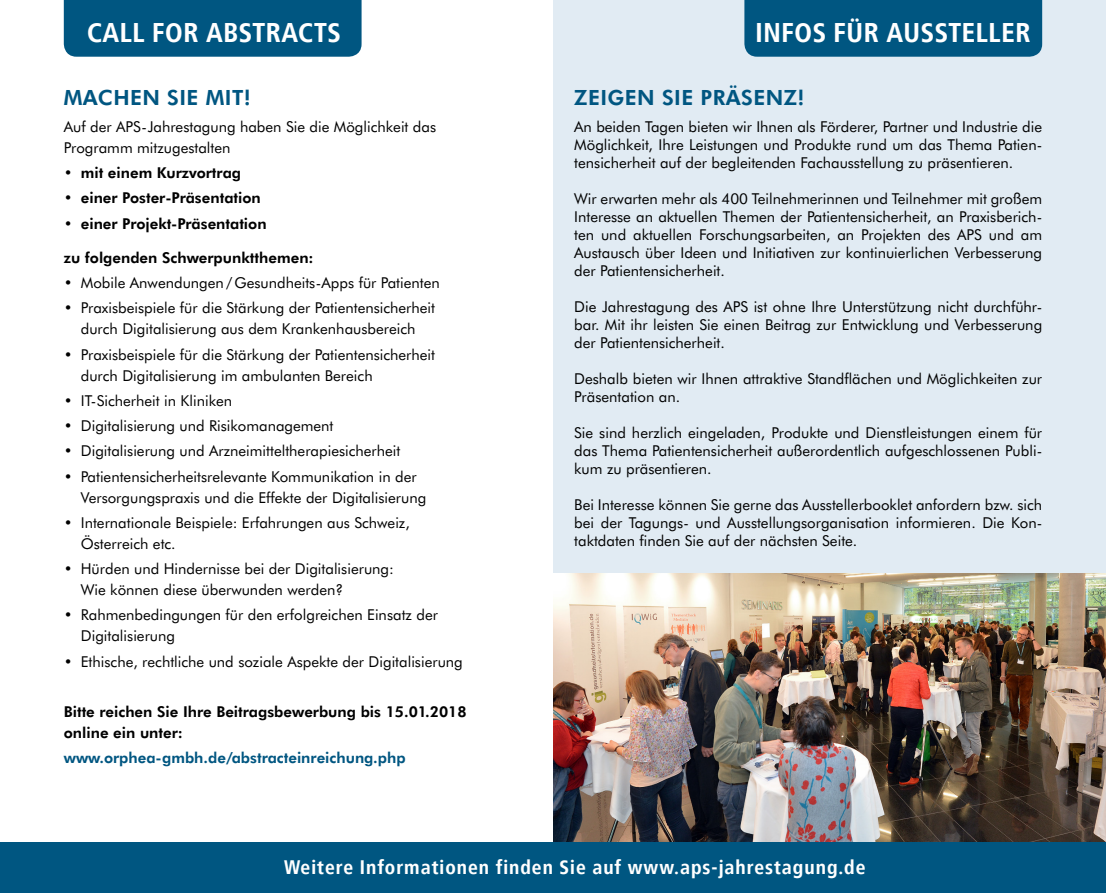
<style>
.page{position:relative;width:1106px;height:893px;background:#fff}
.page>*{position:absolute;margin:0;border:0;box-sizing:border-box;transform-origin:0 0}
.t1{font:700 27px "Transit Offc";color:#fff}
.t2{font:700 21px "Futura BT";letter-spacing:.02em;color:#005681}
.t3{font:700 19.5px "Transit Offc";letter-spacing:.03em;color:#fff}
.t4{font:15px/18px "Futura BT";color:#000}
.t5{font:700 15px/21px "Futura BT";color:#000}
.t6{font:700 15px "Futura BT";color:#005681}
</style>
<div class="page">
<div style="left:553px;top:0;width:553px;height:893px;background:#e1ebf3"></div>
<div style="left:64px;top:0;width:297px;height:57px;background:#005681"></div>
<div style="left:744px;top:0;width:298px;height:57px;background:#005681"></div>
<img style="left:553px;top:573px;width:553px;height:270px">
<div style="left:0;top:843px;width:1106px;height:50px;background:#005681"></div>
<h1 class="t1" style="left:87px;top:16px;width:256px">CALL For ABSTRACTS</h1>
<h1 class="t1" style="left:755px;top:16px;width:274px">INFOS für AUSSTELLER</h1>
<h2 class="t2" style="left:64px;top:84px;width:189px">MACHEN SIE MIT!</h2>
<p class="t4" style="left:64px;top:116px;width:374px;line-height:21px">Auf der APS-Jahrestagung haben Sie die Möglichkeit das<br>Programm mitzugestalten</p>
<p class="t5" style="left:64px;top:162px;width:179px">• mit einem Kurzvortrag</p>
<p class="t5" style="left:64px;top:187px;width:198px">• einer Poster-Präsentation</p>
<p class="t5" style="left:64px;top:212px;width:204px">• einer Projekt-Präsentation</p>
<p class="t5" style="left:64px;top:247px;width:251px">zu folgenden Schwerpunktthemen:</p>
<p class="t4" style="left:64px;top:274px;width:377px">• Mobile Anwendungen / Gesundheits-Apps für Patienten</p>
<p class="t4" style="left:64px;top:297px;width:373px;line-height:21px;text-align:center">• Praxisbeispiele für die Stärkung der Patientensicherheit durch Digitalisierung aus dem Krankenhausbereich</p>
<p class="t4" style="left:81px;top:344px;width:356px;line-height:21px;text-indent:-17px">• Praxisbeispiele für die Stärkung der Patientensicherheit durch Digitalisierung im ambulanten Bereich</p>
<p class="t4" style="left:64px;top:391px;width:170px">• IT-Sicherheit in Kliniken</p>
<p class="t4" style="left:64px;top:417px;width:271px">• Digitalisierung und Risikomanagement</p>
<p class="t4" style="left:64px;top:442px;width:338px">• Digitalisierung und Arzneimitteltherapiesicherheit</p>
<p class="t4" style="left:81px;top:466px;width:347px;line-height:21px;text-indent:-17px">• Patientensicherheitsrelevante Kommunikation in der<br>Versorgungspraxis und die Effekte der Digitalisierung</p>
<p class="t4" style="left:81px;top:512px;width:330px;line-height:21px;text-indent:-17px">• Internationale Beispiele: Erfahrungen aus Schweiz,<br>Österreich etc.</p>
<p class="t4" style="left:81px;top:558px;width:314px;line-height:21px;text-indent:-17px">• H ürden und H indernisse bei der Digitalisierung:<br>Wie können diese überwunden werden?</p>
<p class="t4" style="left:81px;top:604px;width:359px;line-height:21px;text-indent:-17px">• Rahmenbedingungen für den erfolgreichen Einsatz der<br>Digitalisierung</p>
<p class="t4" style="left:64px;top:652px;width:400px">• Ethische, rechtliche und soziale Aspekte der Digitalisierung</p>
<p class="t5" style="left:64px;top:701px;width:404px">Bitte reichen Sie Ihre Beitragsbewerbung bis 15.01.2018 online ein unter:</p>
<p class="t6" style="left:64px;top:748px;width:343px">www.orphea-gmbh.de/abstracteinreichung.php</p>
<h2 class="t2" style="left:574px;top:84px;width:232px">ZEIGEN SIE PRÄSENZ!</h2>
<p class="t4" style="left:574px;top:117px;width:469px;text-align:justify">An beiden Tagen bieten wir Ihnen als Förderer, Partner und Industrie die Möglichkeit, Ihre Leistungen und Produkte rund um das Thema Patien&shy;tensicherheit auf der begleitenden Fachausstellung zu präsentieren.</p>
<p class="t4" style="left:574px;top:189px;width:469px;text-align:justify">Wir erwarten mehr als 400 Teilnehmerinnen und Teilnehmer mit großem Interesse an aktuellen Themen der Patientensicherheit, an Praxisberich&shy;ten und aktuellen Forschungsarbeiten, an Projekten des APS und am Austausch über Ideen und Initiativen zur kontinuierlichen Verbesserung der Patientensicherheit.</p>
<p class="t4" style="left:574px;top:297px;width:469px;text-align:justify">Die Jahrestagung des APS ist ohne Ihre U nterstützung nicht durchführ&shy;bar. Mit ihr leisten Sie einen Beitrag zur Entwicklung und Verbesserung der Patientensicherheit.</p>
<p class="t4" style="left:574px;top:369px;width:469px">Deshalb bieten wir Ihnen attraktive Standflächen und Möglichkeiten zur<br>Präsentation an.</p>
<p class="t4" style="left:574px;top:423px;width:469px;text-align:justify">Sie sind herzlich eingeladen, Produkte und Dienstleistungen einem für das Thema Patientensicherheit außerordentlich aufgeschlossenen Publi&shy;kum zu präsentieren.</p>
<p class="t4" style="left:574px;top:495px;width:469px;text-align:justify">Bei Interesse können Sie gerne das Ausstellerbooklet anfordern bzw. sich bei der Tagungs- und Ausstellungsorganisation informieren. Die Kon&shy;taktdaten finden Sie auf der nächsten Seite.</p>
<h3 class="t3" style="left:284px;top:855px;width:583px">Weitere Informationen finden Sie auf www.aps-jahrestagung.de</h3>
</div>
